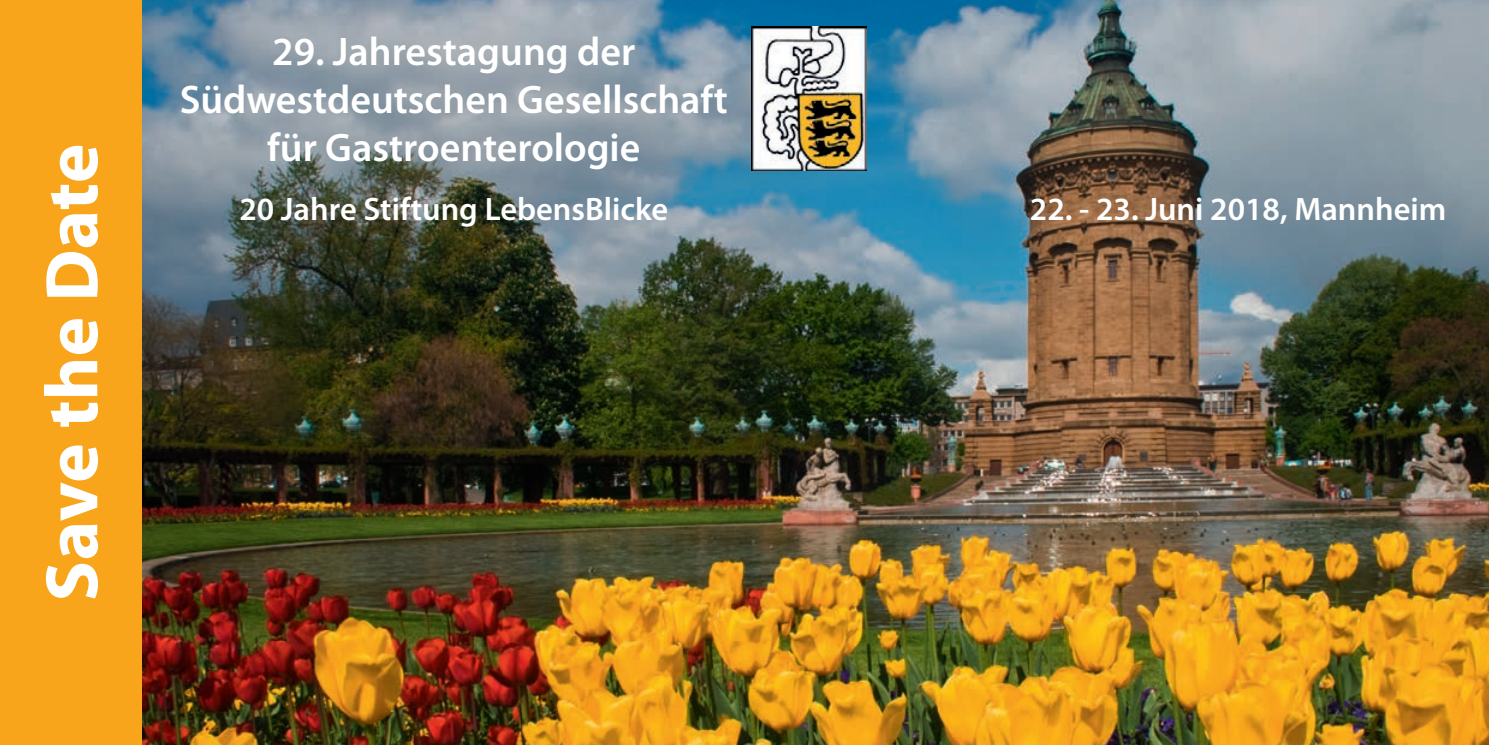
<style>
.page{position:relative;width:1489px;height:745px;background:#fff}
.page>*{position:absolute;margin:0;border:0;box-sizing:border-box;transform-origin:0 0}
.t1{font:700 75px "Myriad Pro";letter-spacing:-.005em;color:#fff}
.t2{font:600 40px/48px "Myriad Pro";color:#fff;text-align:center}
.t3{font:600 32.5px "Myriad Pro";color:#fff}
</style>
<div class="page">
<img style="left:142px;top:0;width:1346px;height:744px">
<div style="left:0;top:0;width:142px;height:744px;background:#f9a51b"></div>
<img style="left:751px;top:27px;width:115px;height:143px">
<h1 class="t1" style="left:23px;top:601px;width:459px;rotate:-90deg">Save the Date</h1>
<p class="t2" style="left:180px;top:26px;width:549px">29. Jahrestagung der<br>Südwestdeutschen Gesellschaft für Gastroenterologie</p>
<p class="t3" style="left:239px;top:188px;width:430px">20 Jahre Stiftung LebensBlicke</p>
<p class="t3" style="left:1029px;top:188px;width:418px">22. - 23. Juni 2018, Mannheim</p>
</div>
